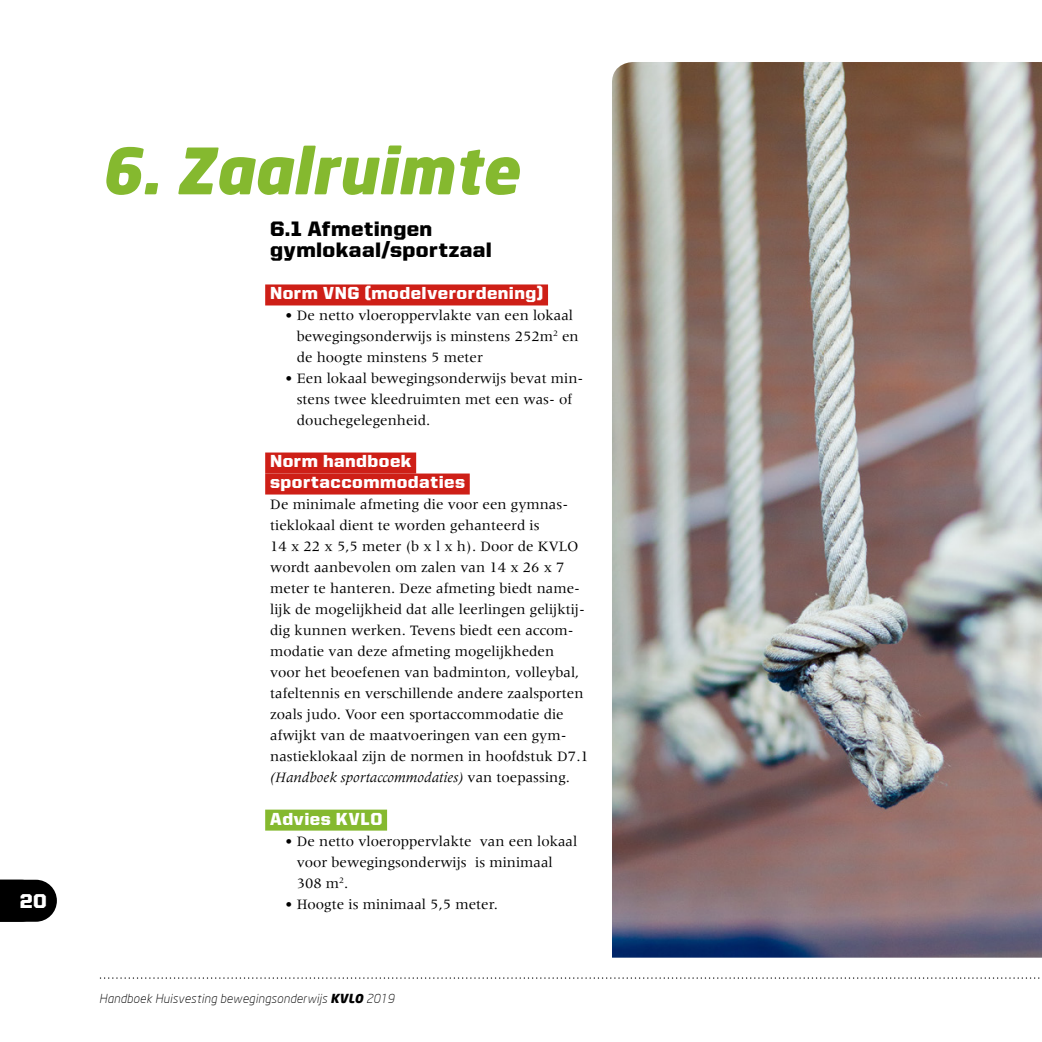
<style>
.page{position:relative;width:1042px;height:1042px;background:#fff}
.page>*{position:absolute;margin:0;border:0;box-sizing:border-box;transform-origin:0 0}
.t1{font:italic 900 63px "Neo Sans";color:#85b92f}
.t2{font:900 21px/21px "United Sans Reg";letter-spacing:.02em;color:#000}
.t3{font:900 20.12px "United Sans Reg";color:#fff}
.t4{font:900 17.5px/21px "United Sans Reg";letter-spacing:.03em;color:#fff}
.t5{font:14.88px/21px "Meridien LT Std";color:#000}
.t6{font:italic 300 12.25px "Neo Sans";letter-spacing:.02em;color:#000}
.s1{font-style:italic}
.s2{font-weight:900}
</style>
<div class="page">
<div style="left:265px;top:284px;width:283px;height:21px;background:#ce1f17"></div>
<div style="left:265px;top:452px;width:151px;height:21px;background:#ce1f17"></div>
<div style="left:265px;top:473px;width:205px;height:21px;background:#ce1f17"></div>
<div style="left:265px;top:809px;width:122px;height:21px;background:#85b92f"></div>
<img style="left:612px;top:62px;width:430px;height:895px">
<svg style="left:0;top:880px;width:57px;height:42px"></svg>
<svg style="left:99px;top:977px;width:941px;height:1px"></svg>
<h3 class="t3" style="left:20px;top:890px;width:29px">20</h3>
<h1 class="t1" style="left:99px;top:130px;width:421px">6. Zaalruimte</h1>
<h2 class="t2" style="left:270px;top:218px;width:223px">6.1 Afmetingen gymlokaal/sportzaal</h2>
<p class="t4" style="left:270px;top:283px;width:275px">Norm VNG (modelverordening)</p>
<p class="t5" style="left:297px;top:305px;width:284px;text-indent:-12px">• De netto vloeroppervlakte van een lokaal bewegingsonderwijs is minstens 252m<sup>2</sup> en de hoogte minstens 5 meter</p>
<p class="t5" style="left:297px;top:368px;width:288px;text-indent:-12px">• Een lokaal bewegingsonderwijs bevat min&shy;stens twee kleedruimten met een was- of douchegelegenheid.</p>
<p class="t4" style="left:270px;top:451px;width:196px">Norm handboek sportaccommodaties</p>
<p class="t5" style="left:270px;top:494px;width:320px">De minimale afmeting die voor een gymnas&shy;tieklokaal dient te worden gehanteerd is<br>14 x 22 x 5,5 meter (b x l x h). Door de KVLO wordt aanbevolen om zalen van 14 x 26 x 7 meter te hanteren. Deze afmeting biedt name&shy;lijk de mogelijkheid dat alle leerlingen gelijktij&shy;dig kunnen werken. Tevens biedt een accom&shy;modatie van deze afmeting mogelijkheden<br>voor het beoefenen van badminton, volleybal, tafeltennis en verschillende andere zaalsporten zoals judo. Voor een sportaccommodatie die afwijkt van de maatvoeringen van een gym&shy;nastieklokaal zijn de normen in hoofdstuk D7.1 <span class="s1">(Handboek sportaccommodaties)</span> van toepassing.</p>
<p class="t4" style="left:270px;top:808px;width:114px">Advies KVLO</p>
<p class="t5" style="left:297px;top:830px;width:282px;text-indent:-12px">• De netto vloeroppervlakte van een lokaal voor bewegingsonderwijs is minimaal<br>308 m<sup>2</sup>.</p>
<p class="t5" style="left:285px;top:893px;width:214px">• Hoogte is minimaal 5,5 meter.</p>
<p class="t6" style="left:99px;top:991px;width:297px">Handboek Huisvesting bewegingsonderwijs <span class="s2">KVLO</span> 2019</p>
</div>
